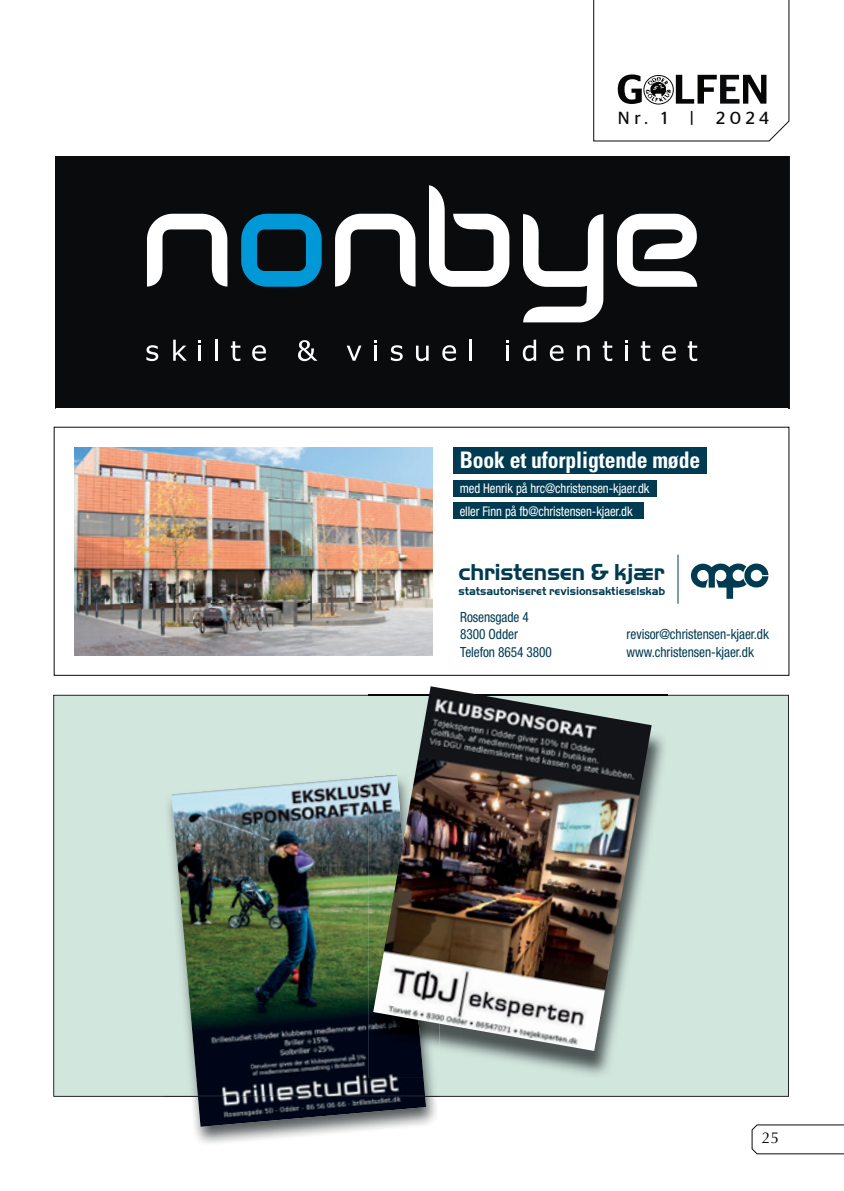
<style>
.page{position:relative;width:844px;height:1191px;background:#fff}
.page>*{position:absolute;margin:0;border:0;box-sizing:border-box;transform-origin:0 0}
.t1{font:700 23.97px "Handel Got D";letter-spacing:-.015em;color:#013b51}
.t2{font:700 condensed 22.75px "Univers";letter-spacing:-.005em;color:#fff;scale:.95 1}
.t3{font:17.5px "Stag Sans";letter-spacing:.26em;color:#090b0d}
.t4{font:15.75px "Optima LT Std";color:#090b0d}
.t5{font:condensed 14px/17.5px "Helvetica Neue LT Std";letter-spacing:-.005em;color:#013b51;scale:.95 1}
.t6{font:condensed 13.3px/22.6px "Helvetica Neue LT Std";letter-spacing:-.005em;color:#fff;scale:.95 1}
.t7{font:700 12.08px "Handel Got D";letter-spacing:-.005em;color:#013b51;scale:.95 1}
</style>
<div class="page">
<img style="left:74px;top:447px;width:358px;height:208px">
<svg style="left:690px;top:563px;width:78px;height:36px"></svg>
<hr style="left:677px;top:554px;width:1px;height:50px;background:#013b51">
<div style="left:453px;top:447px;width:253px;height:27px;background:#013b51"></div>
<div style="left:453px;top:480px;width:203px;height:17px;background:#013b51"></div>
<div style="left:453px;top:502px;width:190px;height:17px;background:#013b51"></div>
<div style="left:54px;top:427px;width:735px;height:249px;border:1px solid #090b0d"></div>
<div style="left:53px;top:695px;width:735px;height:401px;background:#d1e7de"></div>
<img style="left:164px;top:772px;width:275px;height:372px">
<img style="left:164px;top:1095px;width:275px;height:2px">
<img style="left:198px;top:1095px;width:228px;height:31px">
<img style="left:171px;top:777px;width:198px;height:231px">
<img style="left:190px;top:992px;width:235px;height:103px">
<img style="left:369px;top:694px;width:298px;height:384px">
<img style="left:369px;top:695px;width:298px;height:1px">
<img style="left:369px;top:772px;width:70px;height:306px">
<img style="left:369px;top:774px;width:54px;height:304px">
<img style="left:373px;top:686px;width:278px;height:365px">
<div style="left:55px;top:156px;width:734px;height:252px;background:#090b0d"></div>
<svg style="left:146px;top:345px;width:12px;height:16px"></svg>
<svg style="left:147px;top:214px;width:80px;height:72px"></svg>
<svg style="left:173px;top:340px;width:14px;height:21px"></svg>
<svg style="left:198px;top:340px;width:2px;height:21px"></svg>
<hr style="left:215px;top:340px;width:3px;height:21px;background:#fff">
<svg style="left:231px;top:341px;width:9px;height:20px"></svg>
<svg style="left:252px;top:345px;width:14px;height:16px"></svg>
<svg style="left:298px;top:340px;width:19px;height:21px"></svg>
<svg style="left:346px;top:345px;width:15px;height:16px"></svg>
<hr style="left:374px;top:345px;width:3px;height:16px;background:#fff">
<svg style="left:391px;top:345px;width:11px;height:16px"></svg>
<svg style="left:416px;top:345px;width:12px;height:16px"></svg>
<svg style="left:429px;top:185px;width:80px;height:102px"></svg>
<svg style="left:442px;top:345px;width:14px;height:16px"></svg>
<hr style="left:469px;top:340px;width:3px;height:21px;background:#fff">
<hr style="left:506px;top:345px;width:3px;height:16px;background:#fff">
<svg style="left:522px;top:340px;width:14px;height:21px"></svg>
<svg style="left:523px;top:214px;width:80px;height:108px"></svg>
<svg style="left:549px;top:345px;width:14px;height:16px"></svg>
<svg style="left:577px;top:345px;width:12px;height:16px"></svg>
<svg style="left:602px;top:341px;width:10px;height:20px"></svg>
<svg style="left:616px;top:214px;width:81px;height:73px"></svg>
<svg style="left:624px;top:340px;width:3px;height:21px"></svg>
<svg style="left:640px;top:341px;width:10px;height:20px"></svg>
<svg style="left:662px;top:345px;width:13px;height:16px"></svg>
<svg style="left:687px;top:341px;width:10px;height:20px"></svg>
<svg style="left:241px;top:214px;width:80px;height:73px;background:#035a7e"></svg>
<svg style="left:335px;top:214px;width:80px;height:72px"></svg>
<svg style="left:593px;top:0;width:196px;height:141px"></svg>
<svg style="left:751px;top:1124px;width:92px;height:30px"></svg>
<p class="t3" style="left:617px;top:108px;width:51px">Nr. 1</p>
<p class="t3" style="left:690px;top:108px;width:5px">|</p>
<p class="t3" style="left:716px;top:108px;width:54px">2024</p>
<h2 class="t2" style="left:459px;top:446px;width:255px">Book et uforpligtende møde</h2>
<p class="t6" style="left:459px;top:477px;width:201px">med Henrik på hrc@christensen-kjaer.dk eller Finn på fb@christensen-kjaer.dk</p>
<h1 class="t1" style="left:458px;top:558px;width:208px">christensen &amp; kjær</h1>
<p class="t7" style="left:458px;top:584px;width:219px">statsautoriseret revisionsaktieselskab</p>
<p class="t5" style="left:626px;top:625px;width:151px">revisor@christensen-kjaer.dk www.christensen-kjaer.dk</p>
<p class="t5" style="left:460px;top:608px;width:98px">Rosensgade 4<br>8300 Odder<br>Telefon 8654 3800</p>
<p class="t4" style="left:761px;top:1129px;width:19px">25</p>
</div>
